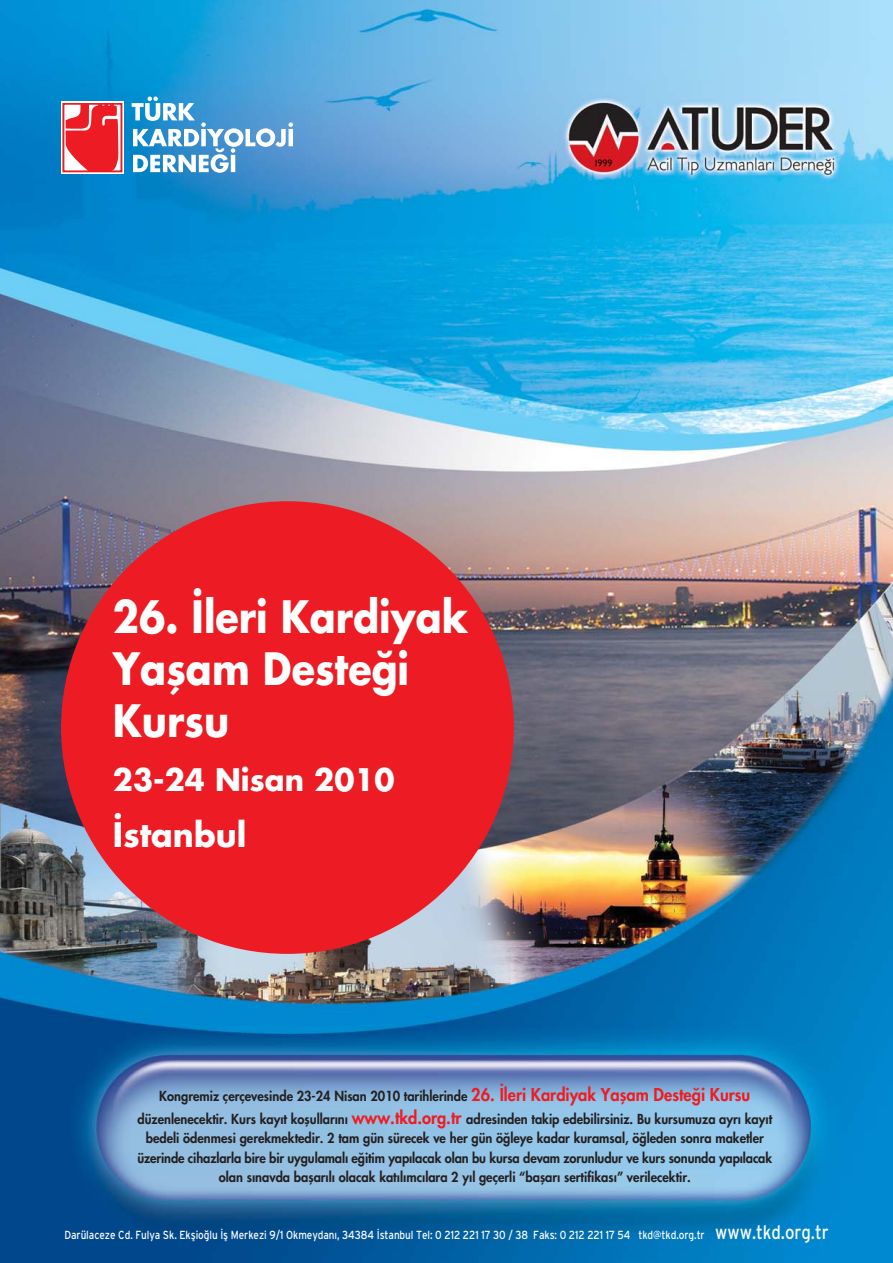
<style>
.page{position:relative;width:893px;height:1263px;background:#fff}
.page>*{position:absolute;margin:0;border:0;box-sizing:border-box;transform-origin:0 0}
.t1{font:43.5px/51.8px "Futura Turk B";color:#fff;scale:.88 1}
.t2{font:32.85px "Futura Turk B";color:#fff}
.t3{font:30.3px "Futura Turk B";color:#fff}
.t4{font:13.5px/19.5px "Futura Heavy Turk";color:#231f20;text-align:center;scale:.95 1}
.t5{font:11.7px "Interstate";letter-spacing:-.005em;color:#fff;scale:.85 1}
.s1{font-size:17.25px;color:#ed1c24}
.s2{font-size:19.5px}
</style>
<div class="page">
<img style="left:0;top:0;width:893px;height:1263px">
<div style="left:61px;top:501px;width:453px;height:453px;background:#ed1c24;border-radius:50%"></div>
<svg style="left:61px;top:101px;width:63px;height:73px"></svg>
<svg style="left:132px;top:97px;width:161px;height:76px"></svg>
<svg style="left:63px;top:103px;width:59px;height:69px"></svg>
<svg style="left:66px;top:103px;width:53px;height:70px"></svg>
<h1 class="t1" style="left:113px;top:595px;width:405px">26. ‹leri Kardiyak<br>Yaflam Deste¤i<br>Kursu</h1>
<h3 class="t3" style="left:113px;top:766px;width:283px">23-24 Nisan 2010</h3>
<h2 class="t2" style="left:113px;top:820px;width:135px">‹stanbul</h2>
<p class="t4" style="left:137px;top:1085px;width:670px;line-height:23.2px">Kongremiz çerçevesinde 23-24 Nisan 2010 tarihlerinde <span class="s1">26. ‹leri Kardiyak Yaflam Deste¤i Kursu </span>düzenlenecektir. Kurs kay›t koflullar›n› <span class="s1">www.tkd.org.tr</span> adresinden takip edebilirsiniz. Bu kursumuza ayr› kay›t</p>
<p class="t4" style="left:137px;top:1130px;width:670px">bedeli ödenmesi gerekmektedir. 2 tam gün sürecek ve her gün ö¤leye kadar kuramsal, ö¤leden sonra maketler üzerinde cihazlarla bire bir uygulamal› e¤itim yap›lacak olan bu kursa devam zorunludur ve kurs sonunda yap›lacak olan s›navda baflar›l› olacak kat›l›mc›lara 2 y›l geçerli “baflar› sertifikas›” verilecektir.</p>
<p class="t5" style="left:64px;top:1231px;width:900px">Darülaceze Cd. Fulya Sk. Ekflio¤lu ‹fl Merkezi 9/1 Okmeydan›, 34384 ‹stanbul Tel: 0 212 221 17 30 / 38 Faks: 0 212 221 17 54 tkd@tkd.org.tr <span class="s2">www.tkd.org.tr</span></p>
</div>
